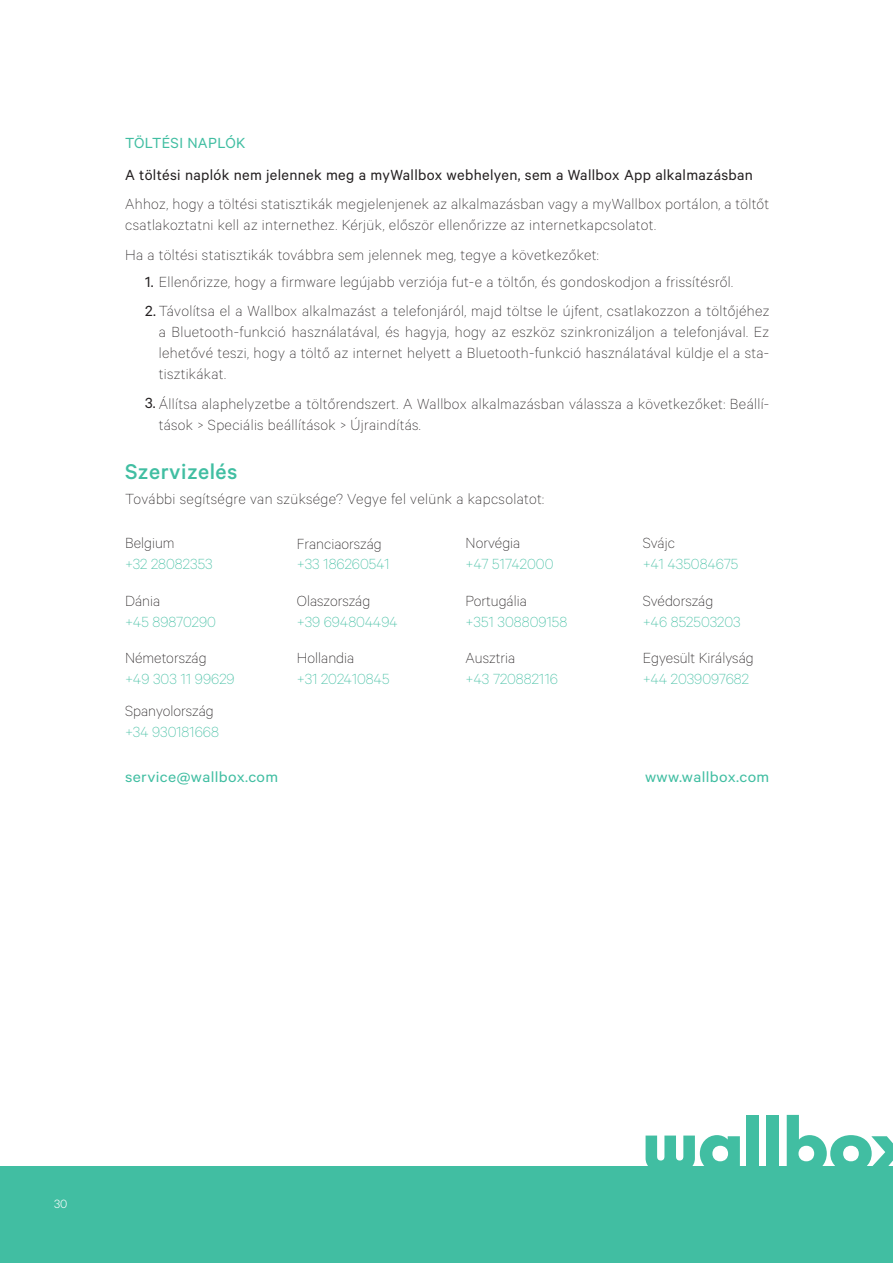
<style>
.page{position:relative;width:893px;height:1263px;background:#fff}
.page>*{position:absolute;margin:0;border:0;box-sizing:border-box;transform-origin:0 0}
.titulos{font:500 24px "Calibre";letter-spacing:.02em;color:#41bea2}
.indice{font:100 16.5px/21px "Calibre";letter-spacing:.02em;color:#231f20}
.textos_graella1{font:100 16.5px "Calibre";color:#41bea2}
.textos_graella1-2{font:100 16.5px "Calibre";color:#231f20}
.indice-2{font:16.5px "Calibre";letter-spacing:.02em;color:#231f20}
.titulos-2{font:100 16.5px "Calibre";letter-spacing:.02em;color:#231f20}
.subtitulos{font:16.5px "Calibre";letter-spacing:.02em;color:#41bea2;scale:1.08 1}
.indice-3{font:16.5px "Calibre";letter-spacing:.02em;color:#41bea2}
.t1{font:300 13.5px "Calibre";color:#fff}
.s1{font-weight:400}
</style>
<div class="page">
<div style="left:0;top:1167px;width:893px;height:96px;background:#41bea2"></div>
<svg style="left:646px;top:1135px;width:94px;height:32px"></svg>
<div style="left:747px;top:1115px;width:12px;height:56px;background:#41bea2"></div>
<div style="left:767px;top:1115px;width:12px;height:56px;background:#41bea2"></div>
<svg style="left:787px;top:1115px;width:106px;height:52px"></svg>
<p class="indice-3" style="left:125px;top:133px;width:122px">TÖLTÉSI NAPLÓK</p>
<p class="indice-2" style="left:125px;top:165px;width:629px">A töltési naplók nem jelennek meg a myWallbox webhelyen, sem a Wallbox App alkalmazásban</p>
<p class="indice" style="left:125px;top:193px;width:646px">Ahhoz, hogy a töltési statisztikák megjelenjenek az alkalmazásban vagy a myWallbox portálon, a töltőt csatlakoztatni kell az internethez. Kérjük, először ellenőrizze az internetkapcsolatot.</p>
<p class="indice" style="left:125px;top:243px;width:475px">Ha a töltési statisztikák továbbra sem jelennek meg, tegye a következőket:</p>
<p class="indice" style="left:145px;top:270px;width:590px"><span class="s1">1.</span> Ellenőrizze, hogy a firmware legújabb verziója fut-e a töltőn, és gondoskodjon a frissítésről.</p>
<p class="indice" style="left:159px;top:300px;width:612px;text-align:justify;text-indent:-14px"><span class="s1">2.</span>Távolítsa el a Wallbox alkalmazást a telefonjáról, majd töltse le újfent, csatlakozzon a töltőjéhez a Bluetooth-funkció használatával, és hagyja, hogy az eszköz szinkronizáljon a telefonjával. Ez lehetővé teszi, hogy a töltő az internet helyett a Bluetooth-funkció használatával küldje el a sta&shy;tisztikákat.</p>
<p class="indice" style="left:159px;top:392px;width:612px;text-indent:-14px"><span class="s1">3.</span> Állítsa alaphelyzetbe a töltőrendszert. A Wallbox alkalmazásban válassza a következőket: Beállí&shy;tások &gt; Speciális beállítások &gt; Újraindítás.</p>
<p class="titulos" style="left:125px;top:457px;width:114px">Szervizelés</p>
<p class="titulos-2" style="left:125px;top:489px;width:421px">További segítségre van szüksége? Vegye fel velünk a kapcsolatot:</p>
<p class="textos_graella1-2" style="left:125px;top:534px;width:51px">Belgium</p>
<p class="textos_graella1" style="left:125px;top:555px;width:89px">+32 28082353</p>
<p class="textos_graella1-2" style="left:297px;top:535px;width:86px">Franciaország</p>
<p class="textos_graella1" style="left:297px;top:555px;width:94px">+33 186260541</p>
<p class="textos_graella1-2" style="left:466px;top:534px;width:56px">Norvégia</p>
<p class="textos_graella1" style="left:466px;top:555px;width:89px">+47 51742000</p>
<p class="textos_graella1-2" style="left:643px;top:534px;width:34px">Svájc</p>
<p class="textos_graella1" style="left:643px;top:555px;width:97px">+41 435084675</p>
<p class="textos_graella1-2" style="left:125px;top:591px;width:37px">Dánia</p>
<p class="textos_graella1-2" style="left:297px;top:591px;width:75px">Olaszország</p>
<p class="textos_graella1-2" style="left:466px;top:591px;width:63px">Portugália</p>
<p class="textos_graella1-2" style="left:643px;top:591px;width:72px">Svédország</p>
<p class="textos_graella1" style="left:125px;top:612px;width:92px">+45 89870290</p>
<p class="textos_graella1" style="left:297px;top:612px;width:102px">+39 694804494</p>
<p class="textos_graella1" style="left:466px;top:612px;width:103px">+351 308809158</p>
<p class="textos_graella1" style="left:643px;top:612px;width:99px">+46 852503203</p>
<p class="textos_graella1-2" style="left:125px;top:648px;width:83px">Németország</p>
<p class="textos_graella1-2" style="left:297px;top:648px;width:59px">Hollandia</p>
<p class="textos_graella1-2" style="left:466px;top:648px;width:51px">Ausztria</p>
<p class="textos_graella1-2" style="left:643px;top:648px;width:112px">Egyesült Királyság</p>
<p class="textos_graella1" style="left:125px;top:669px;width:111px">+49 303 11 99629</p>
<p class="textos_graella1" style="left:297px;top:669px;width:94px">+31 202410845</p>
<p class="textos_graella1" style="left:466px;top:669px;width:94px">+43 720882116</p>
<p class="textos_graella1" style="left:643px;top:669px;width:108px">+44 2039097682</p>
<p class="textos_graella1-2" style="left:125px;top:701px;width:90px">Spanyolország</p>
<p class="textos_graella1" style="left:125px;top:722px;width:95px">+34 930181668</p>
<p class="subtitulos" style="left:125px;top:767px;width:143px">service@wallbox.com</p>
<p class="subtitulos" style="left:645px;top:767px;width:117px">www.wallbox.com</p>
<p class="t1" style="left:54px;top:1195px;width:15px">30</p>
</div>
